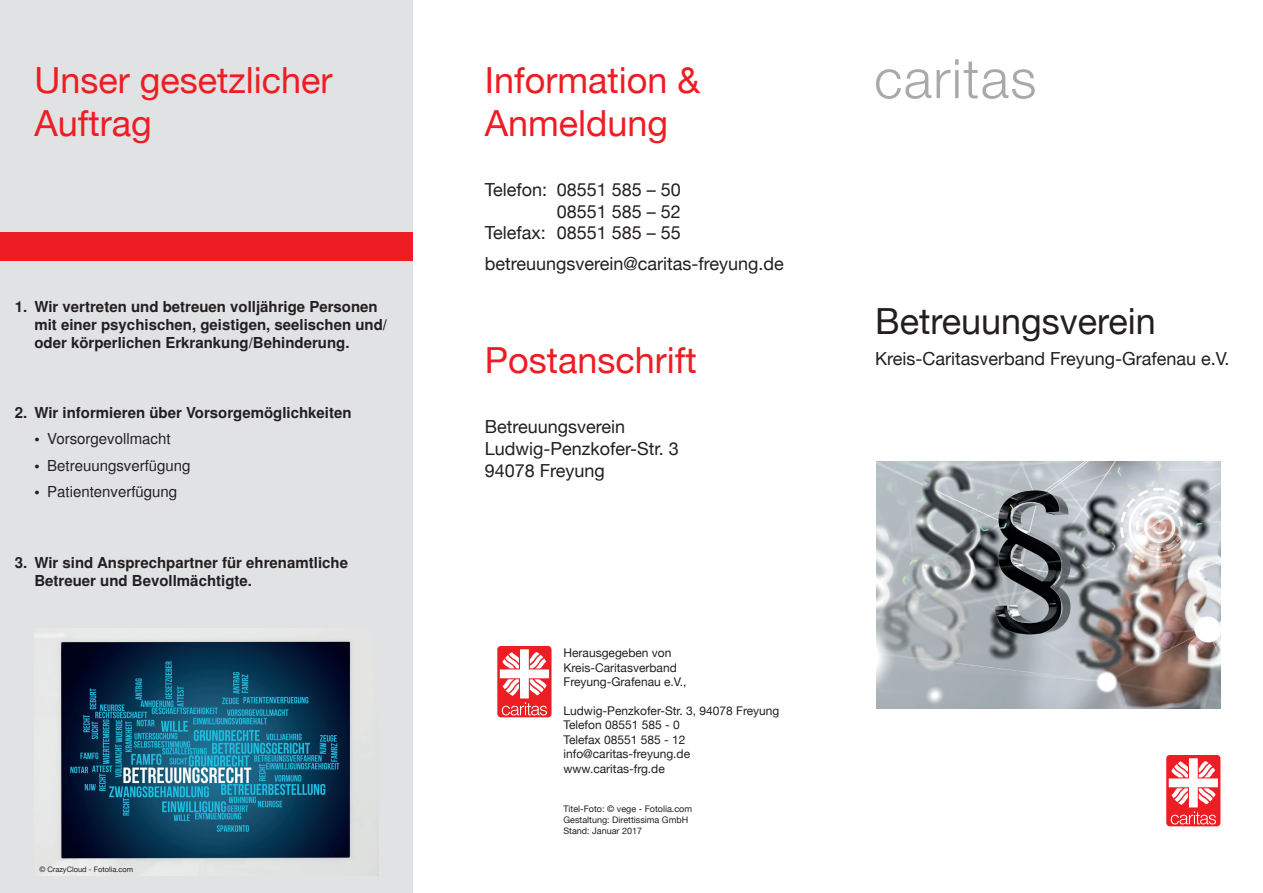
<style>
.page{position:relative;width:1263px;height:893px;background:#fff}
.page>*{position:absolute;margin:0;border:0;box-sizing:border-box;transform-origin:0 0}
.t1{font:36px/43.2px "Helvetica Neue";color:#ee1d23}
.t2{font:36px "Helvetica Neue";color:#231f20}
.t3{font:18px/21.6px "Helvetica Neue";color:#231f20;text-align:right}
.t4{font:700 15px/18px "Helvetica";color:#231f20}
.t5{font:15px "Helvetica";color:#231f20}
.t6{font:12px/14.4px "Helvetica Neue";color:#231f20}
.t7{font:9px/10.8px "Helvetica Neue";color:#231f20}
.t8{font:7.5px "Helvetica Neue";color:#231f20}
</style>
<div class="page">
<div style="left:0;top:0;width:412px;height:893px;background:#e1e2e4"></div>
<div style="left:1166px;top:755px;width:54px;height:71px;background:#ee1d23;border-radius:4px"></div>
<svg style="left:1169px;top:758px;width:49px;height:66px"></svg>
<div style="left:497px;top:646px;width:54px;height:71px;background:#ee1d23;border-radius:4px"></div>
<svg style="left:500px;top:649px;width:49px;height:66px"></svg>
<svg style="left:876px;top:59px;width:82px;height:40px"></svg>
<hr style="left:955px;top:70px;width:3px;height:28px;background:#a8a9ad">
<svg style="left:964px;top:62px;width:71px;height:37px"></svg>
<img style="left:876px;top:462px;width:344px;height:246px">
<img style="left:34px;top:633px;width:345px;height:242px">
<div style="left:0;top:232px;width:412px;height:28px;background:#ee1d23"></div>
<h1 class="t1" style="left:34px;top:58px;width:299px">Unser gesetzlicher<br>Auftrag</h1>
<p class="t4" style="left:15px;top:297px;width:14px">1.</p>
<p class="t4" style="left:34px;top:297px;width:354px">Wir vertreten und betreuen volljährige Personen mit einer psychischen, geistigen, seelischen und/ oder körperlichen Erkrankung/Behinderung.</p>
<p class="t4" style="left:15px;top:404px;width:14px">2.</p>
<p class="t4" style="left:34px;top:404px;width:319px">Wir informieren über Vorsorgemöglichkeiten</p>
<p class="t5" style="left:34px;top:430px;width:138px">• Vorsorgevollmacht</p>
<p class="t5" style="left:34px;top:457px;width:158px">• Betreuungsverfügung</p>
<p class="t5" style="left:34px;top:483px;width:144px">• Patientenverfügung</p>
<p class="t4" style="left:15px;top:553px;width:14px">3.</p>
<p class="t4" style="left:34px;top:553px;width:315px">Wir sind Ansprechpartner für ehrenamtliche<br>Betreuer und Bevollmächtigte.</p>
<p class="t8" style="left:39px;top:865px;width:95px">© CrazyCloud - Fotolia.com</p>
<h1 class="t1" style="left:485px;top:58px;width:217px">Information &amp;<br>Anmeldung</h1>
<p class="t3" style="left:485px;top:179px;width:198px">Telefon: 08551 585 – 50<br>08551 585 – 52<br>Telefax: 08551 585 – 55</p>
<p class="t3" style="left:485px;top:252px;width:301px">betreuungsverein@caritas-freyung.de</p>
<h1 class="t1" style="left:485px;top:338px;width:214px">Postanschrift</h1>
<p class="t3" style="left:485px;top:416px;width:196px;text-align:left">Betreuungsverein<br>Ludwig-Penzkofer-Str. 3<br>94078 Freyung</p>
<p class="t6" style="left:563px;top:646px;width:124px">Herausgegeben von<br>Kreis-Caritasverband<br>Freyung-Grafenau e.V.,</p>
<p class="t6" style="left:563px;top:703px;width:218px">Ludwig-Penzkofer-Str. 3, 94078 Freyung<br>Telefon 08551 585 - 0<br>Telefax 08551 585 - 12 info@caritas-freyung.de www.caritas-frg.de</p>
<p class="t7" style="left:563px;top:803px;width:130px">Titel-Foto: © vege - Fotolia.com<br>Gestaltung: Direttissima GmbH<br>Stand: Januar 2017</p>
<h1 class="t2" style="left:875px;top:300px;width:282px">Betreuungsverein</h1>
<p class="t3" style="left:875px;top:347px;width:356px">Kreis-Caritasverband Freyung-Grafenau e.V.</p>
</div>
